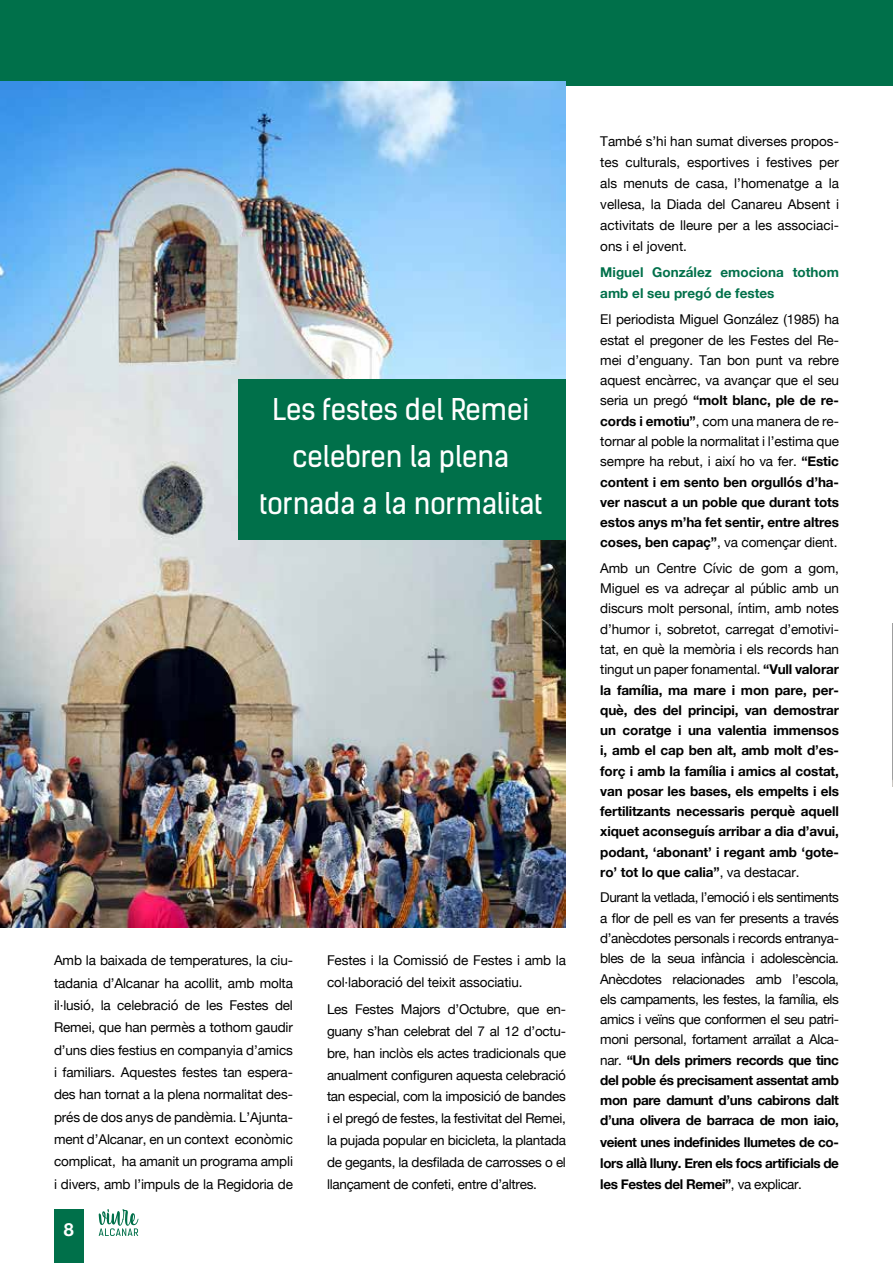
<style>
.page{position:relative;width:893px;height:1263px;background:#fff}
.page>*{position:absolute;margin:0;border:0;box-sizing:border-box;transform-origin:0 0}
.t1{font:28.5px/47.1px "Kelson Sans";color:#fff;text-align:center}
.t2{font:700 18px "Helvetica Neue";color:#fff}
.t3{font:13.5px/20.4px "Helvetica Neue";letter-spacing:-.01em;color:#000;text-align:justify}
.t4{font:700 13.5px/20.2px "Helvetica Neue";letter-spacing:-.01em;color:#000;text-align:justify}
.t5{font:700 13.5px/21px "Helvetica Neue";color:#00704a}
.s1{font-weight:700}
.s2{font-weight:400}
</style>
<div class="page">
<div style="left:0;top:0;width:893px;height:85px;background:#00704a"></div>
<svg style="left:99px;top:1209px;width:39px;height:27px"></svg>
<div style="left:54px;top:1209px;width:30px;height:54px;background:#00704a"></div>
<img style="left:0;top:82px;width:566px;height:845px">
<div style="left:239px;top:379px;width:327px;height:161px;background:#00704a"></div>
<svg style="left:883px;top:85px;width:10px;height:702px"></svg>
<h1 class="t1" style="left:259px;top:386px;width:285px">Les festes del Remei celebren la plena tornada a la normalitat</h1>
<p class="t3" style="left:54px;top:950px;width:240px;line-height:22.4px">Amb la baixada de temperatures, la ciu&shy;tadania d’Alcanar ha acollit, amb molta il·lusió, la celebració de les Festes del Remei, que han permès a tothom gaudir d’uns dies festius en companyia d’amics i familiars. Aquestes festes tan espera&shy;des han tornat a la plena normalitat des&shy;prés de dos anys de pandèmia. L’Ajunta&shy;ment d’Alcanar, en un context econòmic complicat, ha amanit un programa ampli i divers, amb l’impuls de la Regidoria de</p>
<p class="t3" style="left:327px;top:950px;width:240px;line-height:21.8px">Festes i la Comissió de Festes i amb la col·laboració del teixit associatiu.</p>
<p class="t3" style="left:327px;top:999px;width:240px;line-height:21.8px">Les Festes Majors d’Octubre, que en&shy;guany s’han celebrat del 7 al 12 d’octu&shy;bre, han inclòs els actes tradicionals que anualment configuren aquesta celebració tan especial, com la imposició de bandes i el pregó de festes, la festivitat del Remei, la pujada popular en bicicleta, la plantada de gegants, la desfilada de carrosses o el llançament de confeti, entre d’altres.</p>
<h2 class="t2" style="left:64px;top:1215px;width:12px">8</h2>
<p class="t3" style="left:600px;top:131px;width:240px;line-height:21px">També s’hi han sumat diverses propos&shy;tes culturals, esportives i festives per als menuts de casa, l’homenatge a la vellesa, la Diada del Canareu Absent i activitats de lleure per a les associaci&shy;ons i el jovent.</p>
<p class="t5" style="left:600px;top:262px;width:240px">Miguel González emociona tothom amb el seu pregó de festes</p>
<p class="t3" style="left:600px;top:310px;width:240px">El periodista Miguel González (1985) ha estat el pregoner de les Festes del Re&shy;mei d’enguany. Tan bon punt va rebre aquest encàrrec, va avançar que el seu seria un pregó <span class="s1">“molt blanc, ple de re&shy;cords i emotiu”</span>, com una manera de re&shy;tornar al poble la normalitat i l’estima que sempre ha rebut, i així ho va fer. <span class="s1">“Estic content i em sento ben orgullós d’ha&shy;ver nascut a un poble que durant tots estos anys m’ha fet sentir, entre altres coses, ben capaç”</span>, va començar dient.</p>
<p class="t4" style="left:600px;top:558px;width:240px"><span class="s2">Amb un Centre Cívic de gom a gom, Miguel es va adreçar al públic amb un discurs molt personal, íntim, amb notes d’humor i, sobretot, carregat d’emotivi&shy;tat, en què la memòria i els records han tingut un paper fonamental.</span> “Vull valorar la família, ma mare i mon pare, per&shy;què, des del principi, van demostrar un coratge i una valentia immensos i, amb el cap ben alt, amb molt d’es&shy;forç i amb la família i amics al costat, van posar les bases, els empelts i els fertilitzants necessaris perquè aquell xiquet aconseguís arribar a dia d’avui, podant, ‘abonant’ i regant amb ‘gote&shy;ro’ tot lo que calia”<span class="s2">, va destacar.</span></p>
<p class="t3" style="left:600px;top:888px;width:240px">Durant la vetlada, l’emoció i els sentiments a flor de pell es van fer presents a través d’anècdotes personals i records entranya&shy;bles de la seua infància i adolescència.<br>Anècdotes relacionades amb l’escola, els campaments, les festes, la família, els amics i veïns que conformen el seu patri&shy;moni personal, fortament arraïlat a Alca&shy;nar. <span class="s1">“Un dels primers records que tinc del poble és precisament assentat amb mon pare damunt d’uns cabirons dalt d’una olivera de barraca de mon iaio, veient unes indefinides llumetes de co&shy;lors allà lluny. Eren els focs artificials de les Festes del Remei”</span>, va explicar.</p>
</div>
